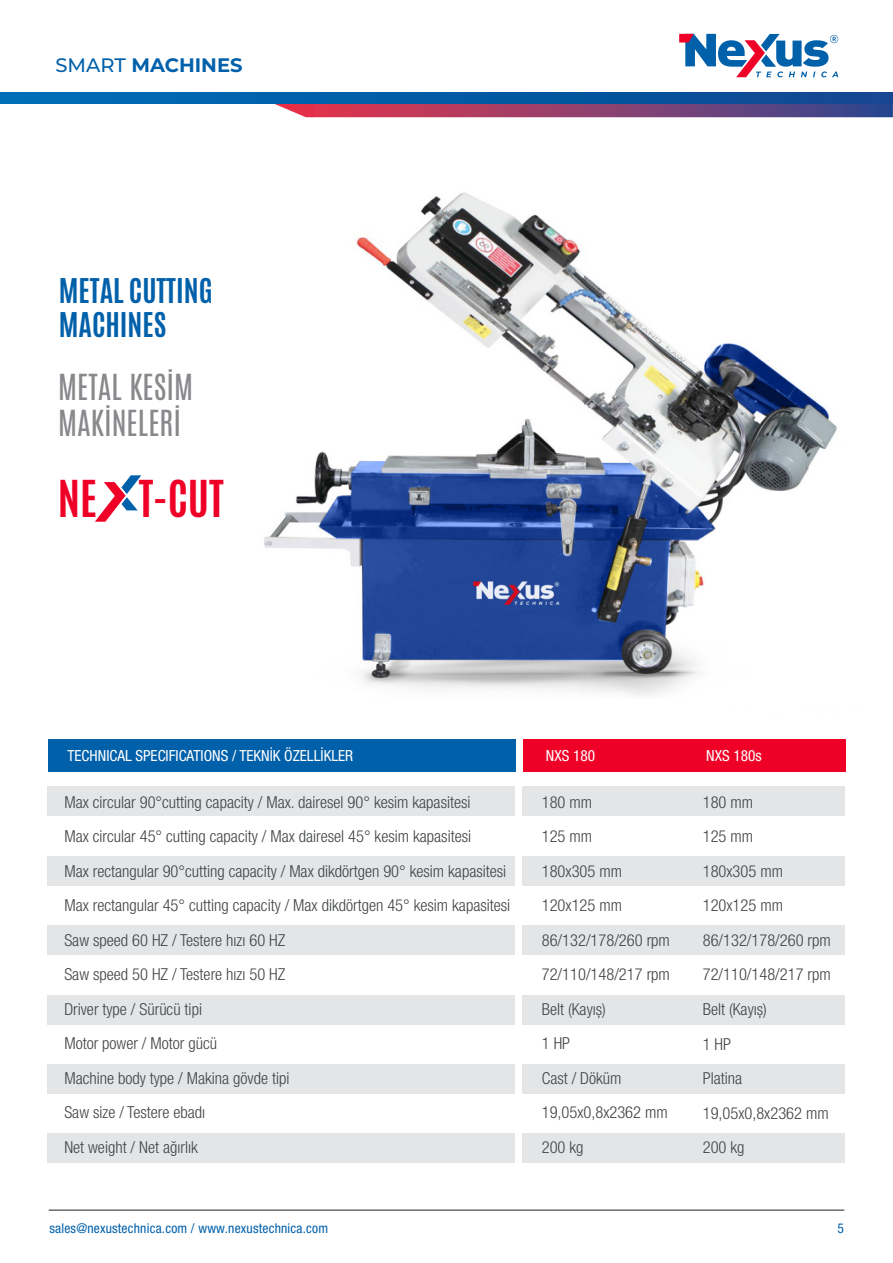
<style>
.page{position:relative;width:893px;height:1263px;background:#fff}
.page>*{position:absolute;margin:0;border:0;box-sizing:border-box;transform-origin:0 0}
.t1{font:700 42.45px "Antonio";color:#ef0027}
.t2{font:30px/36px "Antonio";color:#87898c}
.t3{font:700 28.5px/34.2px "Antonio";color:#0060aa}
.t4{font:700 19.5px "Montserrat";color:#0060aa}
.t5{font:300 condensed 16.5px/34.5px "Helvetica Neue LT Pro";color:#414446}
.t6{font:condensed 15.3px "Helvetica Neue LT Pro";color:#fff}
.t7{font:condensed 13.5px "Helvetica Neue LT Pro";letter-spacing:.015em;color:#0060aa}
.s1{font-weight:500}
</style>
<div class="page">
<svg style="left:275px;top:104px;width:618px;height:13px;background:#8f4371"></svg>
<svg style="left:1px;top:93px;width:892px;height:11px;background:#055aa3"></svg>
<svg style="left:679px;top:34px;width:159px;height:43px"></svg>
<img style="left:264px;top:192px;width:573px;height:504px">
<div style="left:523px;top:787px;width:322px;height:29px;background:#e4e5e7"></div>
<div style="left:523px;top:739px;width:322px;height:32px;background:#ef0027"></div>
<div style="left:48px;top:787px;width:467px;height:29px;background:#e4e5e7"></div>
<div style="left:523px;top:856px;width:322px;height:30px;background:#e4e5e7"></div>
<div style="left:48px;top:856px;width:467px;height:30px;background:#e4e5e7"></div>
<div style="left:523px;top:925px;width:322px;height:30px;background:#e4e5e7"></div>
<div style="left:48px;top:925px;width:467px;height:30px;background:#e4e5e7"></div>
<div style="left:523px;top:995px;width:322px;height:29px;background:#e4e5e7"></div>
<div style="left:48px;top:995px;width:467px;height:29px;background:#e4e5e7"></div>
<div style="left:523px;top:1064px;width:322px;height:30px;background:#e4e5e7"></div>
<div style="left:48px;top:1064px;width:467px;height:30px;background:#e4e5e7"></div>
<div style="left:523px;top:1133px;width:322px;height:30px;background:#e4e5e7"></div>
<div style="left:48px;top:1133px;width:467px;height:30px;background:#e4e5e7"></div>
<div style="left:48px;top:739px;width:467px;height:32px;background:#0060aa"></div>
<svg style="left:95px;top:475px;width:46px;height:47px"></svg>
<hr style="left:49px;top:1210px;width:795px;height:1px;background:#231f20">
<p class="t4" style="left:56px;top:51px;width:189px"><span class="s1">SMART</span> MACHINES</p>
<h3 class="t3" style="left:59px;top:274px;width:155px">METAL CUTTING<br>MACHINES</h3>
<h2 class="t2" style="left:58px;top:370px;width:137px">METAL KESİM<br>MAKİNELERİ</h2>
<h1 class="t1" style="left:58px;top:467px;width:167px">NE T-CUT</h1>
<p class="t6" style="left:67px;top:746px;width:287px">TECHNICAL SPECIFICATIONS / TEKNİK ÖZELLİKLER</p>
<p class="t6" style="left:546px;top:746px;width:51px">NXS 180</p>
<p class="t6" style="left:706px;top:746px;width:57px">NXS 180s</p>
<p class="t5" style="left:542px;top:784px;width:130px">180 mm<br>125 mm<br>180x305 mm<br>120x125 mm<br>86/132/178/260 rpm<br>72/110/148/217 rpm<br>Belt (Kayıș)<br>1 HP<br>Cast / Döküm<br>19,05x0,8x2362 mm<br>200 kg</p>
<p class="t5" style="left:703px;top:785px;width:130px">180 mm<br>125 mm<br>180x305 mm<br>120x125 mm<br>86/132/178/260 rpm<br>72/110/148/217 rpm<br>Belt (Kayıș)<br>1 HP<br>Platina<br>19,05x0,8x2362 mm<br>200 kg</p>
<p class="t5" style="left:64px;top:785px;width:447px">Max circular 90°cutting capacity / Max. dairesel 90° kesim kapasitesi<br>Max circular 45° cutting capacity / Max dairesel 45° kesim kapasitesi<br>Max rectangular 90°cutting capacity / Max dikdörtgen 90° kesim kapasitesi Max rectangular 45° cutting capacity / Max dikdörtgen 45° kesim kapasitesi Saw speed 60 HZ / Testere hızı 60 HZ<br>Saw speed 50 HZ / Testere hızı 50 HZ<br>Driver type / Sürücü tipi<br>Motor power / Motor gücü<br>Machine body type / Makina gövde tipi<br>Saw size / Testere ebadı<br>Net weight / Net ağırlık</p>
<p class="t7" style="left:50px;top:1220px;width:280px">sales@nexustechnica.com / www.nexustechnica.com</p>
<p class="t7" style="left:837px;top:1220px;width:8px">5</p>
</div>
